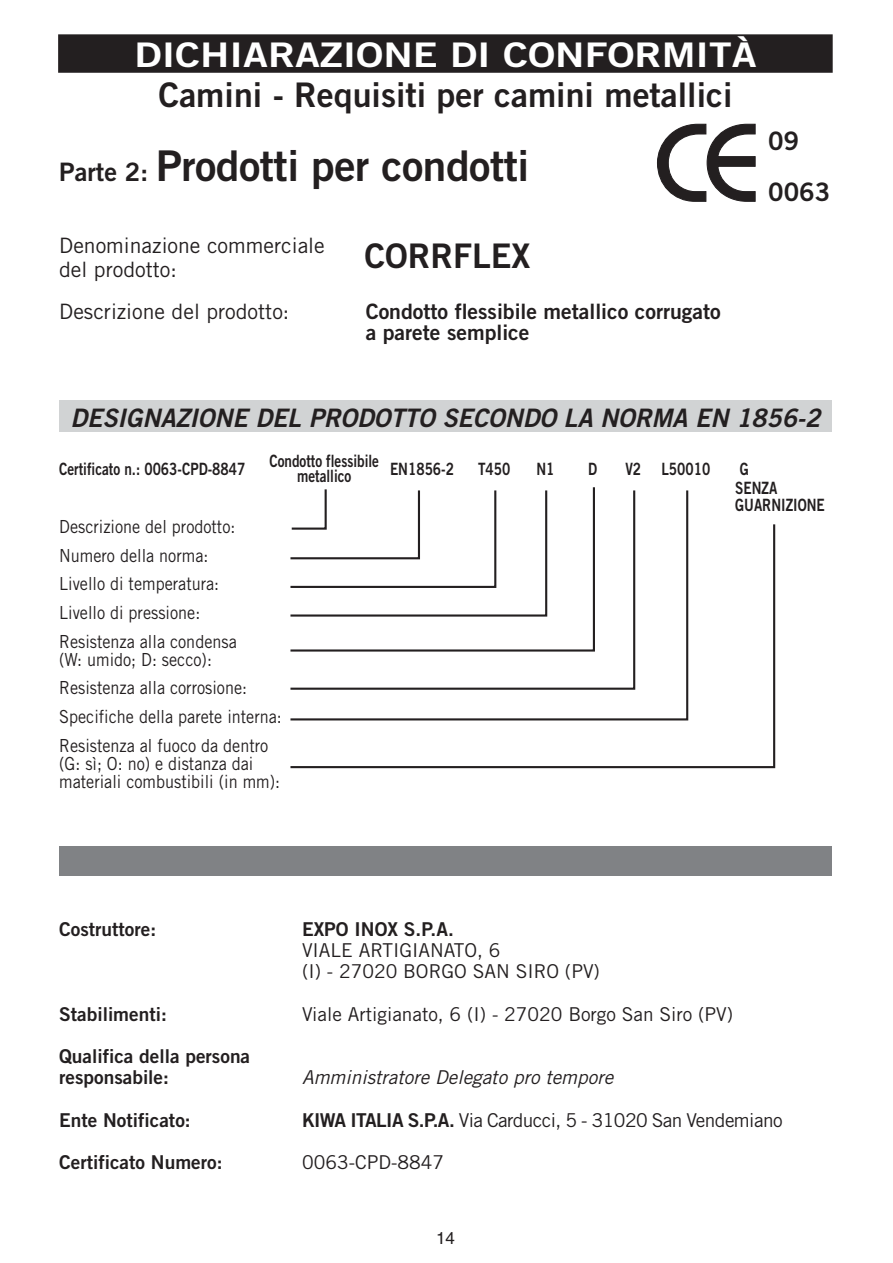
<style>
.page{position:relative;width:893px;height:1263px;background:#fff}
.page>*{position:absolute;margin:0;border:0;box-sizing:border-box;transform-origin:0 0}
.t1{font:42.45px "Trade Gothic Bold Two";letter-spacing:-.01em;color:#231f20}
.t2{font:33.9px "Trade Gothic Bold Two";color:#231f20}
.t3{font:33.9px "Trade Gothic Bold Two";color:#fff;scale:1.2 1}
.t4{font:italic 25.5px "Trade Gothic Bold Two";color:#231f20}
.t5{font:25.5px/50.8px "Trade Gothic Bold Two";color:#231f20}
.t6{font:21.15px/23.2px "Trade Gothic";color:#231f20}
.t7{font:21.15px/21.1px "Trade Gothic Bold Two";color:#231f20}
.t8{font:19.05px/21.1px "Trade Gothic Bold Two";color:#231f20}
.t9{font:19.05px/21.1px "Trade Gothic";color:#231f20}
.t10{font:19.05px "Trade Gothic";letter-spacing:-.03em;color:#231f20}
.t11{font:italic 19.05px "Trade Gothic";color:#231f20}
.t12{font:18px/28.7px "Trade Gothic";color:#231f20;scale:.9 1}
.t13{font:16.95px/17px "Trade Gothic Bold Two";color:#231f20;scale:.8 1}
.t14{font:16.95px "Helvetica";color:#231f20}
.s1{font-size:25.5px}
.s2{font-family:"Trade Gothic Bold Two"}
</style>
<div class="page">
<div style="left:59px;top:400px;width:772px;height:32px;background:#d1d3d4"></div>
<svg style="left:324px;top:488px;width:365px;height:34px"></svg>
<svg style="left:290px;top:522px;width:486px;height:247px"></svg>
<div style="left:59px;top:847px;width:772px;height:29px;background:#808285"></div>
<div style="left:58px;top:34px;width:775px;height:39px;background:#231f20;border:2px solid #231f20"></div>
<svg style="left:657px;top:123px;width:99px;height:79px"></svg>
<h2 class="t3" style="left:135px;top:42px;width:520px">DICHIARAZIONE DI CONFORMITÀ</h2>
<h2 class="t2" style="left:159px;top:83px;width:575px">Camini - Requisiti per camini metallici</h2>
<h1 class="t1" style="left:59px;top:151px;width:471px"><span class="s1">Parte 2:</span> Prodotti per condotti</h1>
<h3 class="t5" style="left:768px;top:117px;width:64px">09<br>0063</h3>
<p class="t6" style="left:59px;top:236px;width:267px">Denominazione commerciale del prodotto:</p>
<h2 class="t2" style="left:365px;top:243px;width:167px">CORRFLEX</h2>
<p class="t6" style="left:59px;top:302px;width:232px">Descrizione del prodotto:</p>
<p class="t7" style="left:366px;top:303px;width:356px">Condotto flessibile metallico corrugato a parete semplice</p>
<h3 class="t4" style="left:70px;top:409px;width:756px">DESIGNAZIONE DEL PRODOTTO SECONDO LA NORMA EN 1856-2</h3>
<p class="t13" style="left:59px;top:462px;width:234px">Certificato n.: 0063-CPD-8847</p>
<p class="t13" style="left:390px;top:462px;width:82px">EN1856-2</p>
<p class="t13" style="left:478px;top:462px;width:42px">T450</p>
<p class="t13" style="left:536px;top:462px;width:24px">N1</p>
<p class="t13" style="left:588px;top:462px;width:13px">D</p>
<p class="t13" style="left:625px;top:462px;width:108px">V2 L50010</p>
<p class="t13" style="left:740px;top:462px;width:13px">G</p>
<p class="t13" style="left:269px;top:455px;width:139px;line-height:14.9px;text-align:center">Condotto flessibile metallico</p>
<p class="t13" style="left:735px;top:481px;width:114px">SENZA<br>GUARNIZIONE</p>
<p class="t12" style="left:59px;top:514px;width:199px">Descrizione del prodotto:<br>Numero della norma:<br>Livello di temperatura:<br>Livello di pressione:<br>Resistenza alla condensa</p>
<p class="t12" style="left:59px;top:647px;width:249px">(W: umido; D: secco):<br>Resistenza alla corrosione:<br>Specifiche della parete interna:<br>Resistenza al fuoco da dentro</p>
<p class="t12" style="left:59px;top:756px;width:247px;line-height:18px">(G: sì; O: no) e distanza dai materiali combustibili (in mm):</p>
<p class="t8" style="left:59px;top:920px;width:98px">Costruttore:</p>
<p class="t8" style="left:302px;top:920px;width:153px">EXPO INOX S.P.A.</p>
<p class="t9" style="left:302px;top:942px;width:299px">VIALE ARTIGIANATO, 6<br>(I) - 27020 BORGO SAN SIRO (PV)</p>
<p class="t8" style="left:59px;top:1005px;width:109px">Stabilimenti:</p>
<p class="t9" style="left:302px;top:1005px;width:433px">Viale Artigianato, 6 (I) - 27020 Borgo San Siro (PV)</p>
<p class="t8" style="left:59px;top:1048px;width:192px">Qualifica della persona responsabile:</p>
<p class="t11" style="left:302px;top:1071px;width:317px">Amministratore Delegato pro tempore</p>
<p class="t8" style="left:59px;top:1111px;width:133px">Ente Notificato:</p>
<p class="t10" style="left:302px;top:1113px;width:482px"><span class="s2">KIWA ITALIA S.P.A.</span> Via Carducci, 5 - 31020 San Vendemiano</p>
<p class="t8" style="left:59px;top:1154px;width:165px">Certificato Numero:</p>
<p class="t9" style="left:302px;top:1154px;width:144px">0063-CPD-8847</p>
<p class="t14" style="left:436px;top:1232px;width:20px">14</p>
</div>
